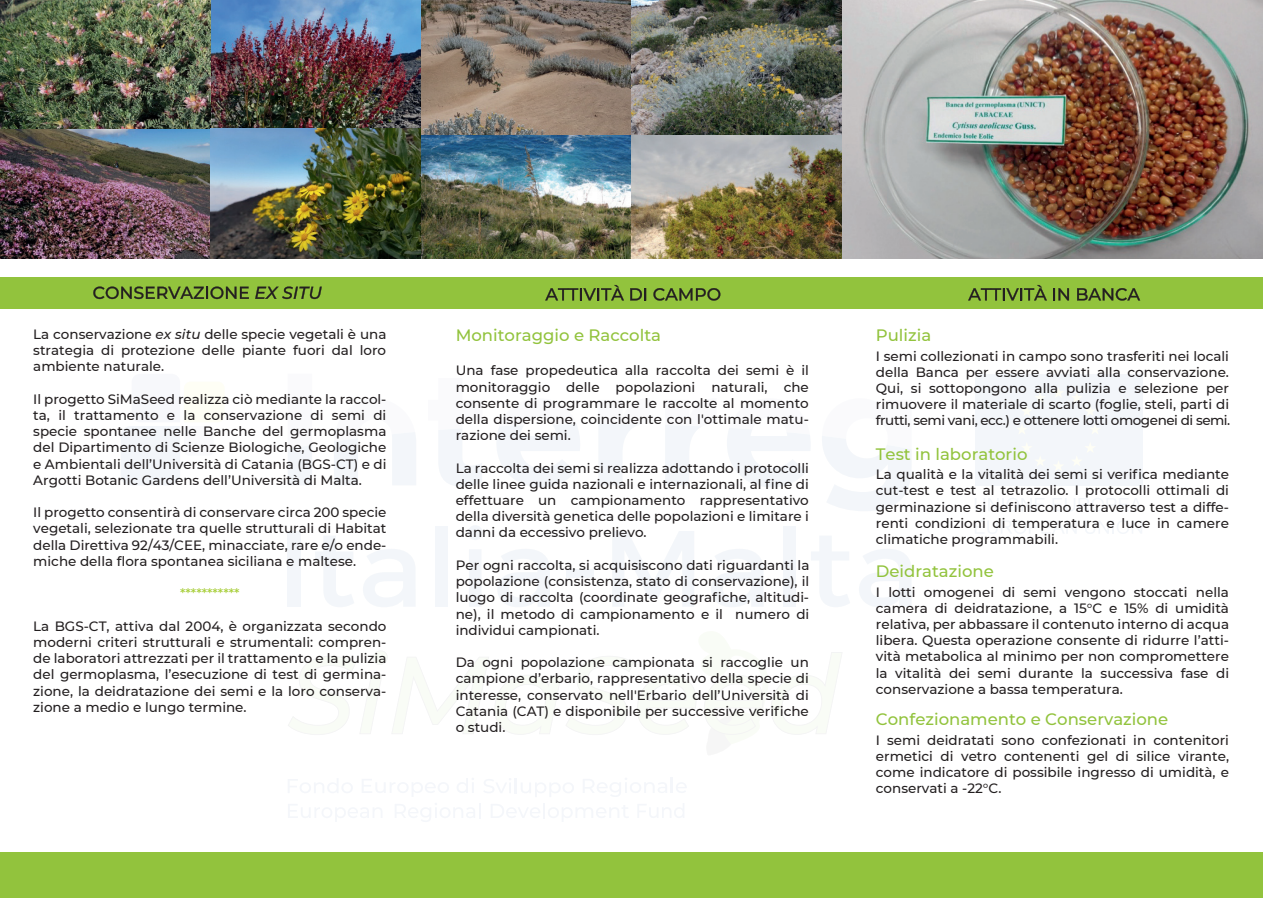
<style>
.page{position:relative;width:1263px;height:898px;background:#fff}
.page>*{position:absolute;margin:0;border:0;box-sizing:border-box;transform-origin:0 0}
.t1{font:500 16.5px "Montserrat";color:#92c33d}
.t2{font:500 13.5px/16.2px "Montserrat";color:#231f20;text-align:justify}
.t3{font:500 13.5px "Montserrat";color:#a7ce38}
.s1{font-style:italic}
</style>
<div class="page">
<div style="left:0;top:852px;width:1263px;height:45px;background:#92c33d"></div>
<svg style="left:638px;top:803px;width:46px;height:14px"></svg>
<svg style="left:288px;top:779px;width:64px;height:14px"></svg>
<svg style="left:362px;top:779px;width:87px;height:17px"></svg>
<svg style="left:457px;top:778px;width:16px;height:14px"></svg>
<svg style="left:484px;top:778px;width:90px;height:18px"></svg>
<svg style="left:583px;top:777px;width:103px;height:19px"></svg>
<svg style="left:288px;top:804px;width:94px;height:14px"></svg>
<svg style="left:491px;top:803px;width:137px;height:18px"></svg>
<svg style="left:395px;top:803px;width:86px;height:18px"></svg>
<svg style="left:288px;top:445px;width:24px;height:40px"></svg>
<svg style="left:439px;top:429px;width:43px;height:57px"></svg>
<svg style="left:497px;top:424px;width:83px;height:63px"></svg>
<svg style="left:599px;top:424px;width:38px;height:61px"></svg>
<svg style="left:665px;top:425px;width:35px;height:60px"></svg>
<svg style="left:727px;top:428px;width:83px;height:59px"></svg>
<svg style="left:822px;top:436px;width:89px;height:75px"></svg>
<svg style="left:334px;top:432px;width:82px;height:53px"></svg>
<div style="left:975px;top:373px;width:167px;height:112px;background:#f3f6fa"></div>
<svg style="left:1055px;top:389px;width:7px;height:7px"></svg>
<svg style="left:1023px;top:394px;width:20px;height:21px"></svg>
<svg style="left:1018px;top:426px;width:8px;height:7px"></svg>
<svg style="left:1024px;top:444px;width:20px;height:21px"></svg>
<svg style="left:1055px;top:462px;width:7px;height:8px"></svg>
<svg style="left:1073px;top:444px;width:20px;height:21px"></svg>
<svg style="left:1091px;top:426px;width:8px;height:7px"></svg>
<svg style="left:1074px;top:394px;width:20px;height:21px"></svg>
<div style="left:121px;top:426px;width:59px;height:59px;background:#f3f6fa"></div>
<svg style="left:975px;top:498px;width:69px;height:13px"></svg>
<svg style="left:1053px;top:498px;width:89px;height:13px"></svg>
<svg style="left:975px;top:521px;width:101px;height:13px"></svg>
<svg style="left:1085px;top:520px;width:57px;height:14px"></svg>
<div style="left:288px;top:530px;width:13px;height:76px;background:#f3f6fa"></div>
<svg style="left:315px;top:536px;width:39px;height:71px"></svg>
<svg style="left:363px;top:549px;width:52px;height:58px"></svg>
<div style="left:435px;top:526px;width:13px;height:80px;background:#f3f6fa"></div>
<svg style="left:468px;top:526px;width:14px;height:80px"></svg>
<svg style="left:498px;top:549px;width:52px;height:58px"></svg>
<div style="left:566px;top:569px;width:27px;height:9px;background:#f3f6fa"></div>
<svg style="left:613px;top:531px;width:81px;height:75px"></svg>
<svg style="left:711px;top:549px;width:52px;height:58px"></svg>
<div style="left:783px;top:526px;width:13px;height:80px;background:#f3f6fa"></div>
<svg style="left:811px;top:536px;width:39px;height:71px"></svg>
<svg style="left:859px;top:549px;width:52px;height:58px"></svg>
<svg style="left:288px;top:651px;width:554px;height:84px"></svg>
<img style="left:0;top:129px;width:211px;height:130px">
<img style="left:0;top:0;width:420px;height:129px">
<img style="left:211px;top:129px;width:210px;height:130px">
<img style="left:421px;top:0;width:842px;height:259px">
<div style="left:0;top:277px;width:1263px;height:31px;background:#92c33d"></div>
<svg style="left:93px;top:286px;width:156px;height:13px"></svg>
<svg style="left:255px;top:286px;width:67px;height:13px"></svg>
<svg style="left:968px;top:285px;width:79px;height:15px"></svg>
<svg style="left:1053px;top:288px;width:16px;height:12px"></svg>
<svg style="left:1077px;top:288px;width:63px;height:12px"></svg>
<svg style="left:545px;top:285px;width:79px;height:15px"></svg>
<svg style="left:630px;top:288px;width:16px;height:12px"></svg>
<svg style="left:653px;top:288px;width:67px;height:12px"></svg>
<p class="t2" style="left:33px;top:325px;width:355px">La conservazione <span class="s1">ex situ</span> delle specie vegetali è una strategia di protezione delle piante fuori dal loro ambiente naturale.</p>
<p class="t2" style="left:33px;top:390px;width:355px">Il progetto SiMaSeed realizza ciò mediante la raccol&shy;ta, il trattamento e la conservazione di semi di specie spontanee nelle Banche del germoplasma del Dipartimento di Scienze Biologiche, Geologiche e Ambientali dell’Università di Catania (BGS-CT) e di Argotti Botanic Gardens dell’Università di Malta.</p>
<p class="t2" style="left:33px;top:503px;width:355px">Il progetto consentirà di conservare circa 200 specie vegetali, selezionate tra quelle strutturali di Habitat della Direttiva 92/43/CEE, minacciate, rare e/o ende&shy;miche della flora spontanea siciliana e maltese.</p>
<p class="t3" style="left:180px;top:584px;width:61px">***********</p>
<p class="t2" style="left:33px;top:617px;width:355px">La BGS-CT, attiva dal 2004, è organizzata secondo moderni criteri strutturali e strumentali: compren&shy;de laboratori attrezzati per il trattamento e la pulizia del germoplasma, l’esecuzione di test di germina&shy;zione, la deidratazione dei semi e la loro conserva&shy;zione a medio e lungo termine.</p>
<p class="t1" style="left:456px;top:323px;width:207px">Monitoraggio e Raccolta</p>
<p class="t2" style="left:456px;top:362px;width:355px">Una fase propedeutica alla raccolta dei semi è il monitoraggio delle popolazioni naturali, che consente di programmare le raccolte al momento della dispersione, coincidente con l'ottimale matu&shy;razione dei semi.</p>
<p class="t2" style="left:456px;top:459px;width:355px">La raccolta dei semi si realizza adottando i protocolli delle linee guida nazionali e internazionali, al fine di effettuare un campionamento rappresentativo della diversità genetica delle popolazioni e limitare i danni da eccessivo prelievo.</p>
<p class="t2" style="left:456px;top:556px;width:355px">Per ogni raccolta, si acquisiscono dati riguardanti la popolazione (consistenza, stato di conservazione), il luogo di raccolta (coordinate geografiche, altitudi&shy;ne), il metodo di campionamento e il numero di individui campionati.</p>
<p class="t2" style="left:456px;top:653px;width:355px">Da ogni popolazione campionata si raccoglie un campione d’erbario, rappresentativo della specie di interesse, conservato nell'Erbario dell’Università di Catania (CAT) e disponibile per successive verifiche o studi.</p>
<p class="t1" style="left:876px;top:323px;width:57px">Pulizia</p>
<p class="t2" style="left:876px;top:347px;width:356px">I semi collezionati in campo sono trasferiti nei locali della Banca per essere avviati alla conservazione.<br>Qui, si sottopongono alla pulizia e selezione per rimuovere il materiale di scarto (foglie, steli, parti di frutti, semi vani, ecc.) e ottenere lotti omogenei di semi.</p>
<p class="t1" style="left:876px;top:442px;width:153px">Test in laboratorio</p>
<p class="t2" style="left:876px;top:465px;width:355px">La qualità e la vitalità dei semi si verifica mediante cut-test e test al tetrazolio. I protocolli ottimali di germinazione si definiscono attraverso test a diffe&shy;renti condizioni di temperatura e luce in camere climatiche programmabili.</p>
<p class="t1" style="left:876px;top:559px;width:119px">Deidratazione</p>
<p class="t2" style="left:876px;top:583px;width:355px">I lotti omogenei di semi vengono stoccati nella camera di deidratazione, a 15°C e 15% di umidità relativa, per abbassare il contenuto interno di acqua libera. Questa operazione consente di ridurre l’atti&shy;vità metabolica al minimo per non compromettere la vitalità dei semi durante la successiva fase di conservazione a bassa temperatura.</p>
<p class="t1" style="left:876px;top:707px;width:294px">Confezionamento e Conservazione</p>
<p class="t2" style="left:876px;top:731px;width:355px">I semi deidratati sono confezionati in contenitori ermetici di vetro contenenti gel di silice virante, come indicatore di possibile ingresso di umidità, e conservati a -22°C.</p>
</div>
